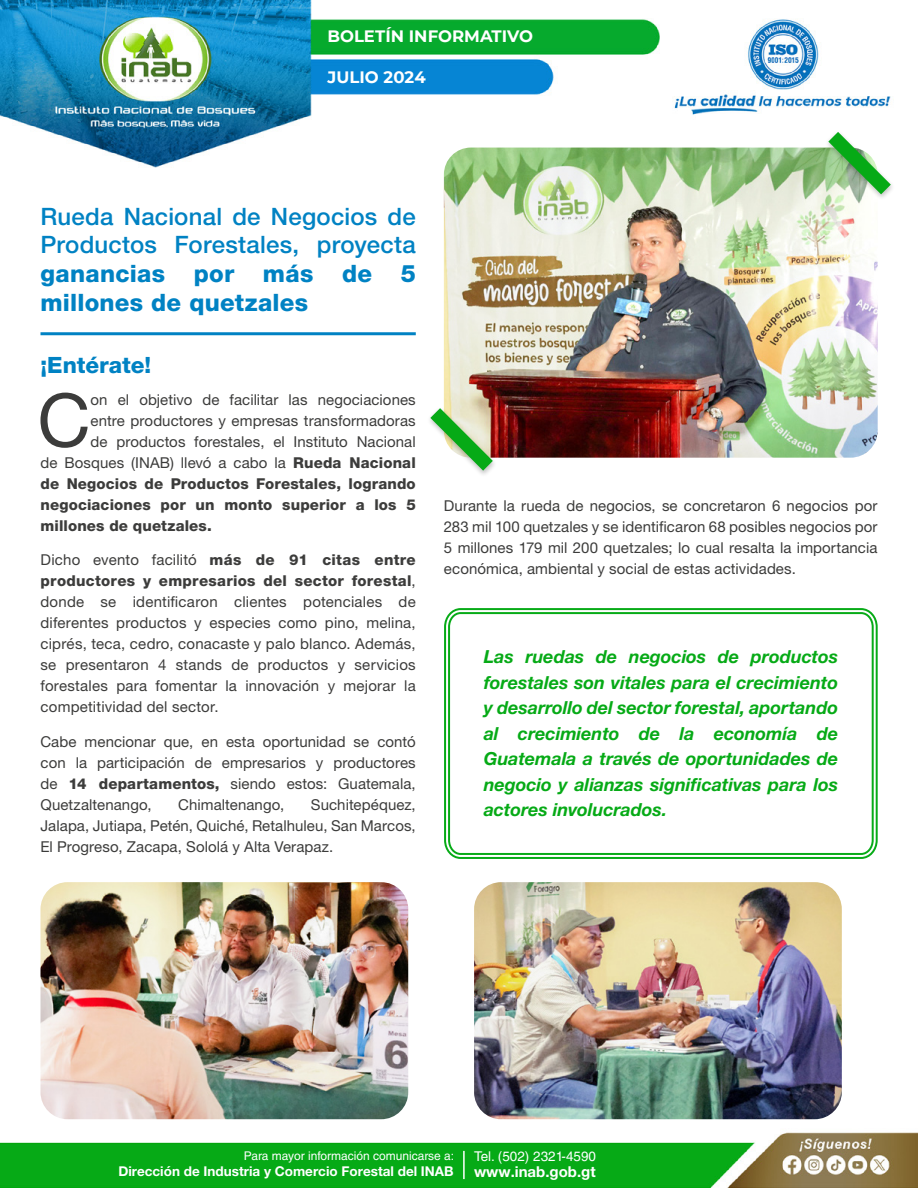
<style>
.page{position:relative;width:918px;height:1188px;background:#fff}
.page>*{position:absolute;margin:0;border:0;box-sizing:border-box;transform-origin:0 0}
.t1{font:73.8px "Helvetica Neue LT Pro";color:#3c3c3b}
.t2{font:500 24px/28.8px "Helvetica Neue LT Pro";letter-spacing:.01em;color:#0082c3}
.t3{font:800 24px/28.8px "Helvetica Neue LT Pro";letter-spacing:.01em;color:#0082c3}
.t4{font:800 22.5px "Helvetica Neue LT Pro";letter-spacing:-.005em;color:#0082c3}
.t5{font:italic 700 18px/25.5px "Helvetica Neue LT Pro";letter-spacing:-.005em;color:#06aa16;text-align:justify}
.t6{font:700 16.5px "Montserrat";color:#fff}
.t7{font:15px/21px "Helvetica Neue LT Pro";letter-spacing:.005em;color:#3c3c3b;text-align:justify}
.t8{font:800 15px "Helvetica Neue LT Pro";letter-spacing:.01em;color:#3c3c3b}
.t9{font:700 15px "Helvetica Neue LT Pro";color:#fff}
.t10{font:700 13.5px "Helvetica Neue LT Pro";color:#fff}
.t11{font:13.5px "Helvetica LT Std";color:#fff}
.t12{font:12px "Helvetica LT Std";color:#fff}
.s1{font-weight:800}
</style>
<div class="page">
<img style="left:0;top:0;width:918px;height:1188px">
<hr style="left:463px;top:1151px;width:2px;height:28px;background:#fff">
<img style="left:444px;top:148px;width:434px;height:310px">
<hr style="left:40px;top:332px;width:376px;height:3px;background:#0082c3">
<div style="left:824px;top:130px;width:71px;height:71px;background:#000;opacity:.25"></div>
<svg style="left:828px;top:132px;width:63px;height:62px"></svg>
<div style="left:426px;top:406px;width:71px;height:72px;background:#000;opacity:.25"></div>
<svg style="left:430px;top:408px;width:63px;height:63px"></svg>
<img style="left:40px;top:882px;width:368px;height:237px">
<img style="left:474px;top:882px;width:368px;height:237px">
<svg style="left:443px;top:607px;width:436px;height:253px"></svg>
<svg style="left:447px;top:611px;width:428px;height:245px"></svg>
<p class="t6" style="left:327px;top:24px;width:207px">BOLETÍN INFORMATIVO</p>
<p class="t6" style="left:327px;top:66px;width:100px">JULIO 2024</p>
<h2 class="t2" style="left:40px;top:201px;width:377px">Rueda Nacional de Negocios de<br>Productos Forestales, proyecta</h2>
<h2 class="t3" style="left:40px;top:259px;width:377px">ganancias por más de 5 millones de quetzales</h2>
<h3 class="t4" style="left:40px;top:351px;width:112px">¡Entérate!</h3>
<h1 class="t1" style="left:37px;top:376px;width:55px">C</h1>
<p class="t7" style="left:91px;top:389px;width:327px">on el objetivo de facilitar las negociaciones</p>
<p class="t7" style="left:91px;top:410px;width:327px">entre productores y empresas transformadoras</p>
<p class="t7" style="left:91px;top:431px;width:327px">de productos forestales, el Instituto Nacional</p>
<p class="t7" style="left:41px;top:452px;width:377px">de Bosques (INAB) llevó a cabo la <span class="s1">Rueda Nacional</span></p>
<p class="t8" style="left:41px;top:474px;width:377px">de Negocios de Productos Forestales, logrando</p>
<p class="t8" style="left:41px;top:495px;width:377px">negociaciones por un monto superior a los 5</p>
<p class="t8" style="left:41px;top:516px;width:173px">millones de quetzales.</p>
<p class="t7" style="left:41px;top:549px;width:377px">Dicho evento facilitó <span class="s1">más de 91 citas entre productores y empresarios del sector forestal</span>, donde se identificaron clientes potenciales de diferentes productos y especies como pino, melina, ciprés, teca, cedro, conacaste y palo blanco. Además, se presentaron 4 stands de productos y servicios forestales para fomentar la innovación y mejorar la competitividad del sector.</p>
<p class="t7" style="left:41px;top:731px;width:377px">Cabe mencionar que, en esta oportunidad se contó con la participación de empresarios y productores de <span class="s1">14 departamentos,</span> siendo estos: Guatemala, Quetzaltenango,</p>
<p class="t7" style="left:41px;top:794px;width:377px;text-indent:270px">Suchitepéquez, Jalapa, Jutiapa, Petén, Quiché, Retalhuleu, San Marcos, El Progreso, Zacapa, Sololá y Alta Verapaz.</p>
<p class="t7" style="left:178px;top:794px;width:108px">Chimaltenango,</p>
<p class="t7" style="left:444px;top:495px;width:435px">Durante la rueda de negocios, se concretaron 6 negocios por 283 mil 100 quetzales y se identificaron 68 posibles negocios por 5 millones 179 mil 200 quetzales; lo cual resalta la importancia económica, ambiental y social de estas actividades.</p>
<p class="t5" style="left:484px;top:644px;width:356px">Las ruedas de negocios de productos forestales son vitales para el crecimiento y desarrollo del sector forestal, aportando al crecimiento de la economía de Guatemala a través de oportunidades de negocio y alianzas significativas para los actores involucrados.</p>
<p class="t12" style="left:244px;top:1149px;width:212px">Para mayor información comunicarse a:</p>
<p class="t10" style="left:118px;top:1163px;width:337px">Dirección de Industria y Comercio Forestal del INAB</p>
<p class="t11" style="left:474px;top:1148px;width:124px">Tel. (502) 2321-4590</p>
<p class="t9" style="left:474px;top:1163px;width:123px">www.inab.gob.gt</p>
</div>
